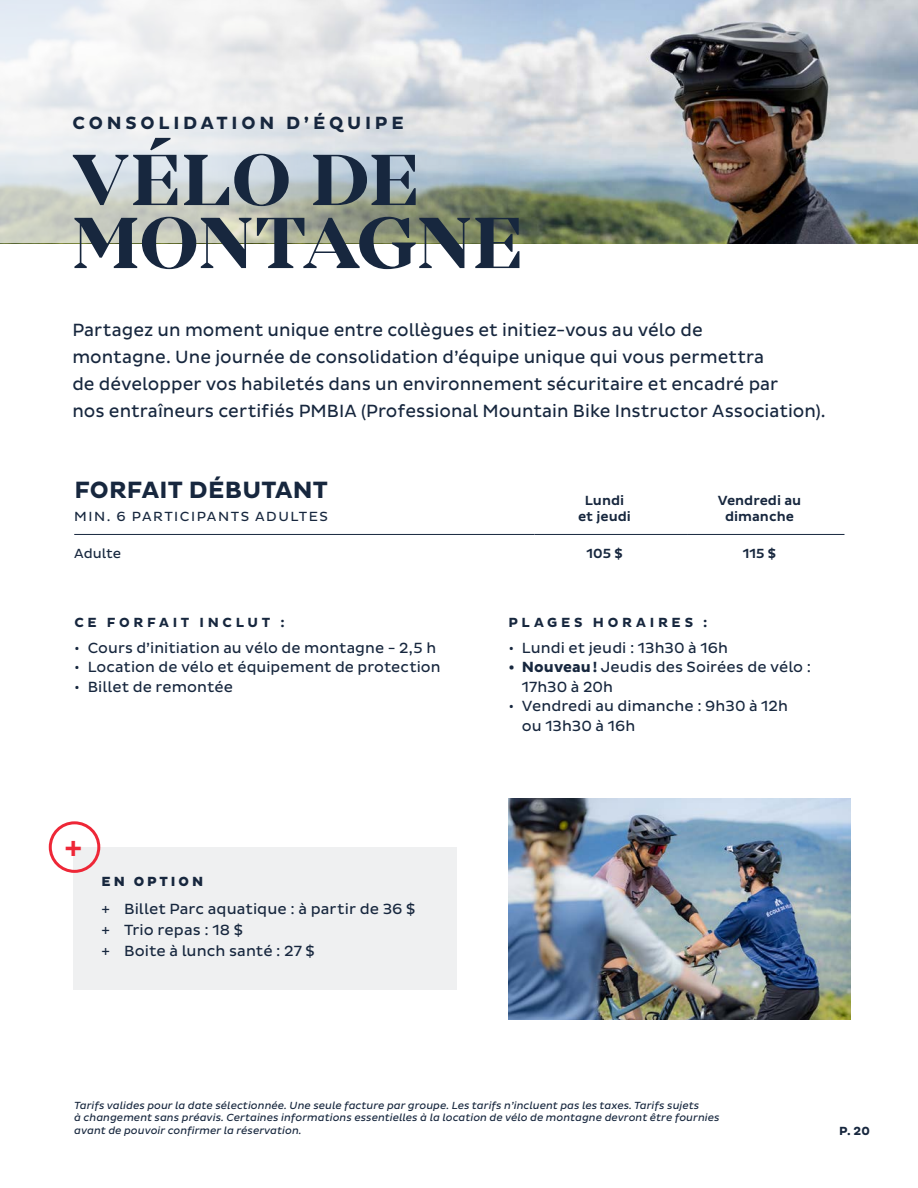
<style>
.page{position:relative;width:918px;height:1188px;background:#fff}
.page>*{position:absolute;margin:0;border:0;box-sizing:border-box;transform-origin:0 0}
.t1{font:700 75px/63px "Mirador";letter-spacing:.015em;color:#17273e}
.t2{font:500 31.5px "Pluto Sans";color:#ee2737}
.t3{font:700 24px "Pluto Sans";letter-spacing:.005em;color:#17273e}
.t4{font:18px/27px "Pluto Sans";color:#17273e;scale:.96 1}
.t5{font:700 18px "Pluto Sans";letter-spacing:.21em;color:#17273e}
.t6{font:15px/21px "Pluto Sans";letter-spacing:.005em;color:#17273e}
.t7{font:500 13.5px/16.2px "Pluto Sans";color:#17273e;text-align:center}
.t8{font:700 13.5px "Pluto Sans";letter-spacing:.275em;color:#17273e}
.t9{font:13.5px "Pluto Sans";letter-spacing:.11em;color:#17273e}
.t10{font:800 13.5px "Pluto Sans";letter-spacing:.215em;color:#17273e}
.t11{font:700 12px "Pluto Sans";color:#17273e}
.t12{font:italic 10.5px/12.6px "Pluto Sans";color:#17273e}
.s1{font-weight:700}
</style>
<div class="page">
<img style="left:638px;top:0;width:280px;height:243px">
<div style="left:73px;top:848px;width:384px;height:142px;background:#eff0f1"></div>
<div style="left:49px;top:821px;width:51px;height:52px;border:3px solid #ee2737;border-radius:50%"></div>
<hr style="left:74px;top:534px;width:461px;height:1px;background:#17273e">
<hr style="left:535px;top:534px;width:153px;height:1px;background:#17273e">
<hr style="left:688px;top:534px;width:156px;height:1px;background:#17273e">
<svg style="left:0;top:0;width:638px;height:243px"></svg>
<img style="left:509px;top:799px;width:341px;height:221px">
<p class="t5" style="left:72px;top:113px;width:333px">CONSOLIDATION D’ÉQUIPE</p>
<h1 class="t1" style="left:73px;top:150px;width:451px">VÉLO DE<br>MONTAGNE</h1>
<p class="t4" style="left:72px;top:317px;width:786px">Partagez un moment unique entre collègues et initiez-vous au vélo de<br>montagne. Une journée de consolidation d’équipe unique qui vous permettra<br>de développer vos habiletés dans un environnement sécuritaire et encadré par<br>nos entraîneurs certifiés PMBIA (Professional Mountain Bike Instructor Association).</p>
<h3 class="t3" style="left:74px;top:476px;width:255px">FORFAIT DÉBUTANT</h3>
<p class="t9" style="left:74px;top:509px;width:255px">MIN. 6 PARTICIPANTS ADULTES</p>
<p class="t7" style="left:578px;top:492px;width:54px">Lundi et jeudi</p>
<p class="t7" style="left:718px;top:492px;width:85px">Vendredi au dimanche</p>
<p class="t9" style="left:74px;top:546px;width:49px">Adulte</p>
<p class="t7" style="left:586px;top:546px;width:38px">105 $</p>
<p class="t7" style="left:743px;top:546px;width:35px">115 $</p>
<p class="t8" style="left:74px;top:614px;width:212px">CE FORFAIT INCLUT :</p>
<p class="t6" style="left:74px;top:638px;width:363px">• Cours d’initiation au vélo de montagne - 2,5 h</p>
<p class="t6" style="left:74px;top:657px;width:368px">• Location de vélo et équipement de protection</p>
<p class="t6" style="left:74px;top:677px;width:160px">• Billet de remontée</p>
<h2 class="t2" style="left:65px;top:829px;width:19px">+</h2>
<p class="t10" style="left:102px;top:874px;width:103px">EN OPTION</p>
<p class="t6" style="left:102px;top:898px;width:315px">+ Billet Parc aquatique : à partir de 36 $ + Trio repas : 18 $<br>+ Boite à lunch santé : 27 $</p>
<p class="t8" style="left:508px;top:614px;width:201px">PLAGES HORAIRES :</p>
<p class="t6" style="left:508px;top:638px;width:221px">• Lundi et jeudi : 13h30 à 16h</p>
<p class="t6" style="left:522px;top:658px;width:291px;line-height:19.5px;text-indent:-14px"><span class="s1">• Nouveau!</span> Jeudis des Soirées de vélo :<br>17h30 à 20h</p>
<p class="t6" style="left:522px;top:697px;width:268px;line-height:19.5px;text-indent:-13px">• Vendredi au dimanche : 9h30 à 12h ou 13h30 à 16h</p>
<p class="t12" style="left:74px;top:1099px;width:647px">Tarifs valides pour la date sélectionnée. Une seule facture par groupe. Les tarifs n’incluent pas les taxes. Tarifs sujets<br>à changement sans préavis. Certaines informations essentielles à la location de vélo de montagne devront être fournies avant de pouvoir confirmer la réservation.</p>
<p class="t11" style="left:839px;top:1124px;width:32px">P. 20</p>
</div>
